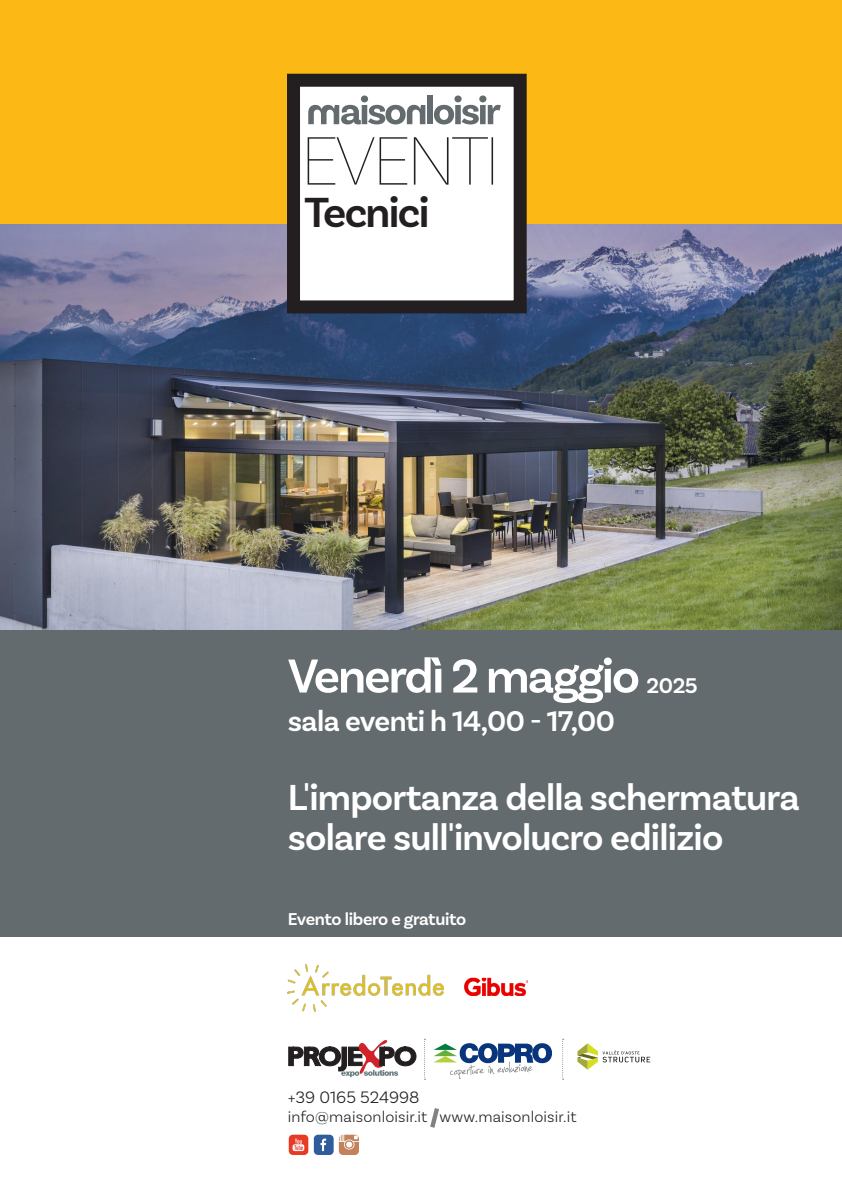
<style>
.page{position:relative;width:842px;height:1191px;background:#fff}
.page>*{position:absolute;margin:0;border:0;box-sizing:border-box;transform-origin:0 0}
.t1{font:600 50px "Basic Sans";letter-spacing:-.04em;color:#fff}
.t2{font:600 44.2px "Basic Sans";letter-spacing:-.04em;color:#231f20}
.t3{font:600 38px/40px "Basic Sans";letter-spacing:-.02em;color:#fff}
.t4{font:600 30px "Basic Sans";letter-spacing:-.02em;color:#fff}
.t5{font:600 22.4px "Basic Sans";color:#fff}
.t6{font:600 18px "Basic Sans";letter-spacing:-.02em;color:#fff}
.t7{font:300 17.5px "Basic Sans";color:#231f20}
.t8{font:300 16px "Basic Sans";letter-spacing:.01em;color:#231f20}
</style>
<div class="page">
<div style="left:0;top:619px;width:842px;height:318px;background:#636b6e"></div>
<div style="left:0;top:0;width:842px;height:317px;background:#fcb814"></div>
<svg style="left:434px;top:1043px;width:118px;height:36px"></svg>
<svg style="left:288px;top:1040px;width:129px;height:37px"></svg>
<svg style="left:577px;top:1043px;width:73px;height:26px"></svg>
<svg style="left:424px;top:1038px;width:1px;height:41px"></svg>
<svg style="left:562px;top:1038px;width:2px;height:41px"></svg>
<svg style="left:430px;top:1108px;width:9px;height:20px"></svg>
<img style="left:289px;top:1134px;width:19px;height:21px">
<img style="left:314px;top:1134px;width:20px;height:21px">
<img style="left:339px;top:1134px;width:20px;height:21px">
<img style="left:0;top:224px;width:842px;height:405px">
<div style="left:293px;top:80px;width:227px;height:227px;background:#fff"></div>
<div style="left:287px;top:74px;width:240px;height:239px;border:13px solid #231f20"></div>
<svg style="left:308px;top:137px;width:185px;height:48px"></svg>
<svg style="left:308px;top:105px;width:53px;height:19px"></svg>
<div style="left:361px;top:95px;width:7px;height:7px;background:#636b6e;border-radius:50%"></div>
<div style="left:362px;top:105px;width:5px;height:19px;background:#636b6e"></div>
<svg style="left:368px;top:105px;width:57px;height:19px"></svg>
<div style="left:427px;top:96px;width:6px;height:28px;background:#636b6e"></div>
<svg style="left:434px;top:105px;width:20px;height:19px"></svg>
<div style="left:454px;top:95px;width:8px;height:7px;background:#636b6e;border-radius:50%"></div>
<div style="left:455px;top:105px;width:6px;height:19px;background:#636b6e"></div>
<svg style="left:461px;top:105px;width:18px;height:19px"></svg>
<div style="left:479px;top:95px;width:7px;height:7px;background:#636b6e;border-radius:50%"></div>
<div style="left:480px;top:105px;width:6px;height:19px;background:#636b6e"></div>
<svg style="left:488px;top:105px;width:13px;height:19px"></svg>
<img style="left:287px;top:964px;width:156px;height:47px">
<img style="left:465px;top:977px;width:63px;height:18px">
<p class="t2" style="left:305px;top:185px;width:126px">Tecnici</p>
<p class="t1" style="left:288px;top:646px;width:354px">Venerdì 2 maggio</p>
<p class="t4" style="left:288px;top:702px;width:329px">sala eventi h 14,00 - 17,00</p>
<p class="t5" style="left:646px;top:671px;width:53px">2025</p>
<p class="t3" style="left:288px;top:777px;width:514px">L'importanza della schermatura solare sull'involucro edilizio</p>
<p class="t6" style="left:288px;top:908px;width:180px">Evento libero e gratuito</p>
<p class="t7" style="left:288px;top:1086px;width:133px">+39 0165 524998</p>
<p class="t8" style="left:288px;top:1107px;width:290px">info@maisonloisir.it www.maisonloisir.it</p>
</div>
